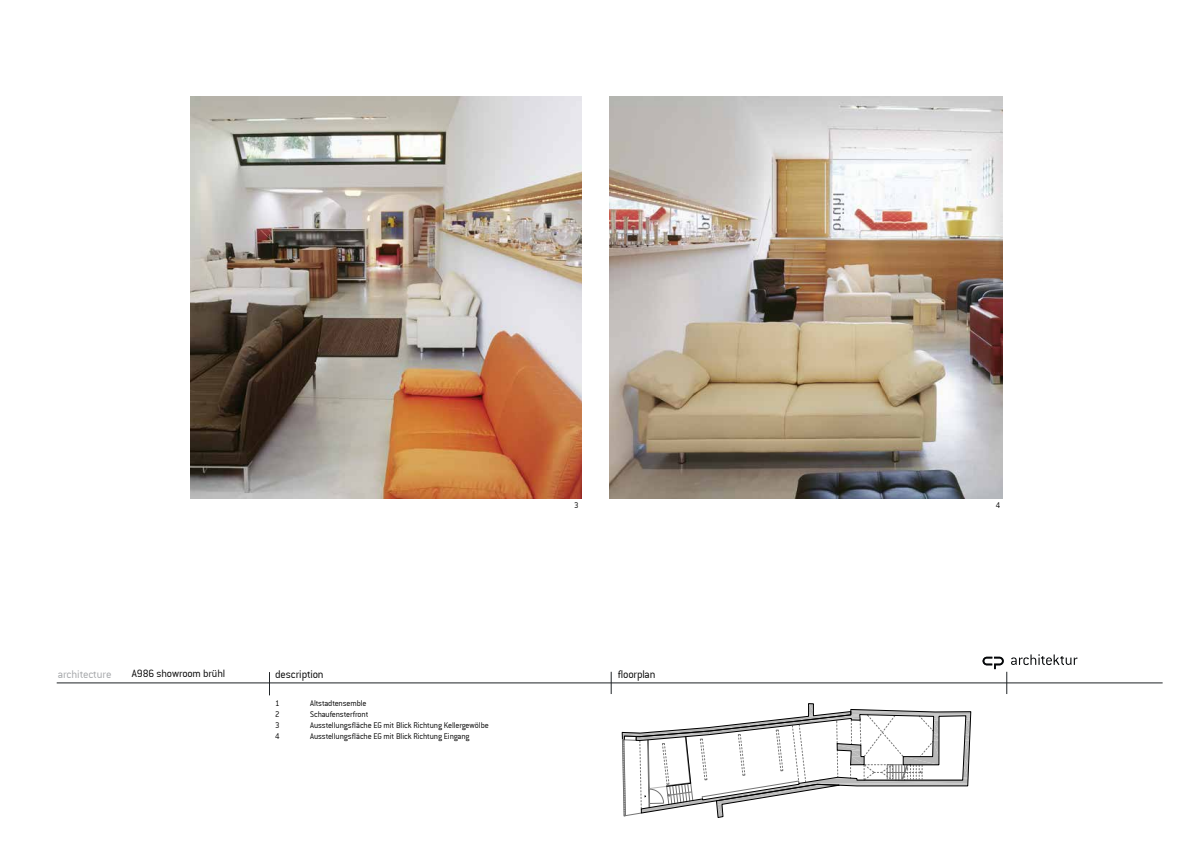
<style>
.page{position:relative;width:1191px;height:842px;background:#fff}
.page>*{position:absolute;margin:0;border:0;box-sizing:border-box;transform-origin:0 0}
.t1{font:12px "Conduit ITCTT Light";letter-spacing:-.015em;color:#000}
.t2{font:12px "Conduit ITCTT Light";letter-spacing:-.01em;color:#a3a5a8}
.t3{font:11.5px "Conduit ITCTT Light";letter-spacing:-.005em;color:#000}
.t4{font:9px "Conduit ITCTT Light";letter-spacing:-.015em;color:#000}
</style>
<div class="page">
<svg style="left:611px;top:672px;width:1px;height:22px"></svg>
<hr style="left:57px;top:683px;width:1105px;height:1px;background:#1f2326">
<svg style="left:269px;top:672px;width:1px;height:23px"></svg>
<svg style="left:982px;top:654px;width:95px;height:40px"></svg>
<img style="left:190px;top:96px;width:391px;height:403px">
<img style="left:609px;top:96px;width:393px;height:403px">
<svg style="left:622px;top:703px;width:349px;height:114px"></svg>
<h1 class="t2" style="left:58px;top:667px;width:55px">architecture</h1>
<p class="t3" style="left:132px;top:668px;width:95px">A986 showroom brühl</p>
<h1 class="t1" style="left:275px;top:667px;width:50px">description</h1>
<p class="t4" style="left:275px;top:698px;width:6px">1</p>
<p class="t4" style="left:310px;top:698px;width:58px">Altstadtensemble</p>
<p class="t4" style="left:275px;top:709px;width:6px">2</p>
<p class="t4" style="left:310px;top:709px;width:60px">Schaufensterfront</p>
<p class="t4" style="left:275px;top:720px;width:6px">3</p>
<p class="t4" style="left:310px;top:720px;width:180px">Ausstellungsfläche EG mit Blick Richtung Kellergewölbe</p>
<p class="t4" style="left:275px;top:731px;width:6px">4</p>
<p class="t4" style="left:310px;top:731px;width:161px">Ausstellungsfläche EG mit Blick Richtung Eingang</p>
<p class="t4" style="left:574px;top:500px;width:6px">3</p>
<p class="t4" style="left:995px;top:500px;width:6px">4</p>
<h1 class="t1" style="left:617px;top:667px;width:39px">floorplan</h1>
</div>
